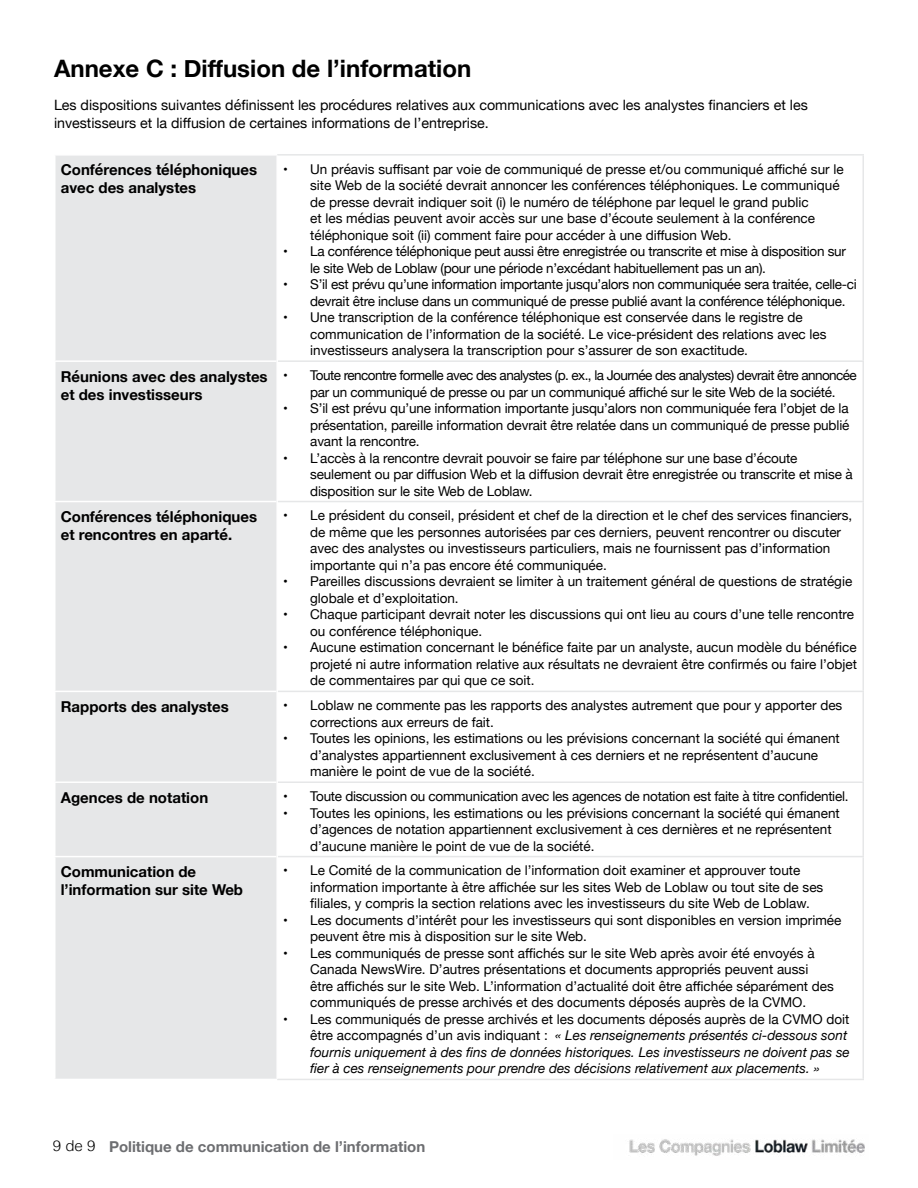
<style>
.page{position:relative;width:918px;height:1188px;background:#fff}
.page>*{position:absolute;margin:0;border:0;box-sizing:border-box;transform-origin:0 0}
.main_heading{font:700 24px "Helvetica Neue";color:#000}
.subtext_black{font:700 15px/18px "Helvetica Neue";color:#000}
.t1{font:700 15px "Helvetica Neue";color:#6d6e71}
.paragraphs{font:14.25px/18.8px "Helvetica Neue";color:#000}
.t2{font:13.5px/16.5px "Helvetica Neue";color:#000}
.t3{font:13.5px/16.5px "Helvetica Neue";letter-spacing:-.02em;color:#000}
.t4{font:italic 13.5px/16.5px "Helvetica Neue";color:#000}
.t5{font:13.5px/16.5px "Helvetica Neue";letter-spacing:-.04em;color:#000;text-align:center}
.s1{font-style:normal}
.s2{font-family:"Helvetica";font-weight:300;color:#000}
</style>
<div class="page">
<img style="left:629px;top:1139px;width:236px;height:17px">
<div style="left:56px;top:156px;width:220px;height:923px;background:#e6e7e8"></div>
<hr style="left:54px;top:360px;width:222px;height:2px;background:#fff">
<hr style="left:54px;top:501px;width:222px;height:1px;background:#fff">
<hr style="left:54px;top:691px;width:222px;height:1px;background:#fff">
<hr style="left:54px;top:781px;width:222px;height:2px;background:#fff">
<hr style="left:54px;top:856px;width:222px;height:1px;background:#fff">
<hr style="left:277px;top:154px;width:587px;height:2px;background:#e6e7e8">
<hr style="left:862px;top:156px;width:2px;height:204px;background:#e6e7e8">
<hr style="left:278px;top:360px;width:586px;height:2px;background:#e6e7e8">
<hr style="left:862px;top:362px;width:2px;height:139px;background:#e6e7e8">
<hr style="left:278px;top:501px;width:586px;height:1px;background:#e6e7e8">
<hr style="left:862px;top:502px;width:2px;height:189px;background:#e6e7e8">
<hr style="left:278px;top:691px;width:586px;height:1px;background:#e6e7e8">
<hr style="left:862px;top:692px;width:2px;height:89px;background:#e6e7e8">
<hr style="left:278px;top:781px;width:586px;height:2px;background:#e6e7e8">
<hr style="left:862px;top:783px;width:2px;height:73px;background:#e6e7e8">
<hr style="left:278px;top:856px;width:586px;height:1px;background:#e6e7e8">
<hr style="left:862px;top:857px;width:2px;height:222px;background:#e6e7e8">
<hr style="left:277px;top:1079px;width:587px;height:1px;background:#e6e7e8">
<h2 class="main_heading" style="left:54px;top:50px;width:419px">Annexe C : Diffusion de l’information</h2>
<p class="paragraphs" style="left:54px;top:96px;width:755px">Les dispositions suivantes définissent les procédures relatives aux communications avec les analystes financiers et les investisseurs et la diffusion de certaines informations de l’entreprise.</p>
<p class="subtext_black" style="left:61px;top:162px;width:198px">Conférences téléphoniques avec des analystes</p>
<p class="t2" style="left:310px;top:161px;width:535px;text-indent:-27px">• Un préavis suffisant par voie de communiqué de presse et/ou communiqué affiché sur le site Web de la société devrait annoncer les conférences téléphoniques. Le communiqué de presse devrait indiquer soit (i) le numéro de téléphone par lequel le grand public<br>et les médias peuvent avoir accès sur une base d’écoute seulement à la conférence téléphonique soit (ii) comment faire pour accéder à une diffusion Web.</p>
<p class="t3" style="left:310px;top:244px;width:537px;text-indent:-27px">• La conférence téléphonique peut aussi être enregistrée ou transcrite et mise à disposition sur le site Web de Loblaw (pour une période n’excédant habituellement pas un an).</p>
<p class="t3" style="left:310px;top:277px;width:548px;text-indent:-27px">• S’il est prévu qu’une information importante jusqu’alors non communiquée sera traitée, celle-ci devrait être incluse dans un communiqué de presse publié avant la conférence téléphonique.</p>
<p class="t2" style="left:310px;top:310px;width:518px;text-indent:-27px">• Une transcription de la conférence téléphonique est conservée dans le registre de communication de l’information de la société. Le vice-président des relations avec les investisseurs analysera la transcription pour s’assurer de son exactitude.</p>
<p class="subtext_black" style="left:61px;top:368px;width:208px">Réunions avec des analystes et des investisseurs</p>
<p class="t5" style="left:283px;top:368px;width:575px">• Toute rencontre formelle avec des analystes (p. ex., la Journée des analystes) devrait être annoncée par un communiqué de presse ou par un communiqué affiché sur le site Web de la société.</p>
<p class="t2" style="left:310px;top:401px;width:541px;text-align:justify;text-indent:-27px">• S’il est prévu qu’une information importante jusqu’alors non communiquée fera l’objet de la présentation, pareille information devrait être relatée dans un communiqué de presse publié avant la rencontre.</p>
<p class="t2" style="left:310px;top:450px;width:544px;text-indent:-27px">• L’accès à la rencontre devrait pouvoir se faire par téléphone sur une base d’écoute seulement ou par diffusion Web et la diffusion devrait être enregistrée ou transcrite et mise à disposition sur le site Web de Loblaw.</p>
<p class="subtext_black" style="left:61px;top:508px;width:198px">Conférences téléphoniques et rencontres en aparté.</p>
<p class="t2" style="left:310px;top:508px;width:544px;text-indent:-27px">• Le président du conseil, président et chef de la direction et le chef des services financiers, de même que les personnes autorisées par ces derniers, peuvent rencontrer ou discuter avec des analystes ou investisseurs particuliers, mais ne fournissent pas d’information importante qui n’a pas encore été communiquée.</p>
<p class="t2" style="left:310px;top:574px;width:544px;text-indent:-27px">• Pareilles discussions devraient se limiter à un traitement général de questions de stratégie globale et d’exploitation.</p>
<p class="t2" style="left:310px;top:607px;width:545px;text-indent:-27px">• Chaque participant devrait noter les discussions qui ont lieu au cours d’une telle rencontre ou conférence téléphonique.</p>
<p class="t2" style="left:310px;top:640px;width:548px;text-align:justify;text-indent:-27px">• Aucune estimation concernant le bénéfice faite par un analyste, aucun modèle du bénéfice projeté ni autre information relative aux résultats ne devraient être confirmés ou faire l’objet de commentaires par qui que ce soit.</p>
<p class="subtext_black" style="left:61px;top:698px;width:170px">Rapports des analystes</p>
<p class="t2" style="left:310px;top:698px;width:534px;text-indent:-27px">• Loblaw ne commente pas les rapports des analystes autrement que pour y apporter des corrections aux erreurs de fait.</p>
<p class="t2" style="left:310px;top:731px;width:531px;text-indent:-27px">• Toutes les opinions, les estimations ou les prévisions concernant la société qui émanent d’analystes appartiennent exclusivement à ces derniers et ne représentent d’aucune manière le point de vue de la société.</p>
<p class="subtext_black" style="left:61px;top:789px;width:149px">Agences de notation</p>
<p class="t3" style="left:283px;top:789px;width:567px">• Toute discussion ou communication avec les agences de notation est faite à titre confidentiel.</p>
<p class="t2" style="left:310px;top:805px;width:531px;text-indent:-27px">• Toutes les opinions, les estimations ou les prévisions concernant la société qui émanent d’agences de notation appartiennent exclusivement à ces dernières et ne représentent d’aucune manière le point de vue de la société.</p>
<p class="subtext_black" style="left:61px;top:863px;width:184px">Communication de l’information sur site Web</p>
<p class="t2" style="left:310px;top:863px;width:515px;text-indent:-27px">• Le Comité de la communication de l’information doit examiner et approuver toute information importante à être affichée sur les sites Web de Loblaw ou tout site de ses filiales, y compris la section relations avec les investisseurs du site Web de Loblaw.</p>
<p class="t2" style="left:310px;top:913px;width:533px;text-indent:-27px">• Les documents d’intérêt pour les investisseurs qui sont disponibles en version imprimée peuvent être mis à disposition sur le site Web.</p>
<p class="t2" style="left:310px;top:946px;width:525px;text-indent:-27px">• Les communiqués de presse sont affichés sur le site Web après avoir été envoyés à Canada NewsWire. D’autres présentations et documents appropriés peuvent aussi être affichés sur le site Web. L’information d’actualité doit être affichée séparément des communiqués de presse archivés et des documents déposés auprès de la CVMO.</p>
<p class="t4" style="left:310px;top:1012px;width:541px;text-indent:-27px"><span class="s1">• Les communiqués de presse archivés et les documents déposés auprès de la CVMO doit être accompagnés d’un avis indiquant :</span> « Les renseignements présentés ci-dessous sont fournis uniquement à des fins de données historiques. Les investisseurs ne doivent pas se fier à ces renseignements pour prendre des décisions relativement aux placements. »</p>
<p class="t1" style="left:53px;top:1135px;width:374px"><span class="s2">9 de 9</span> Politique de communication de l’information</p>
</div>
